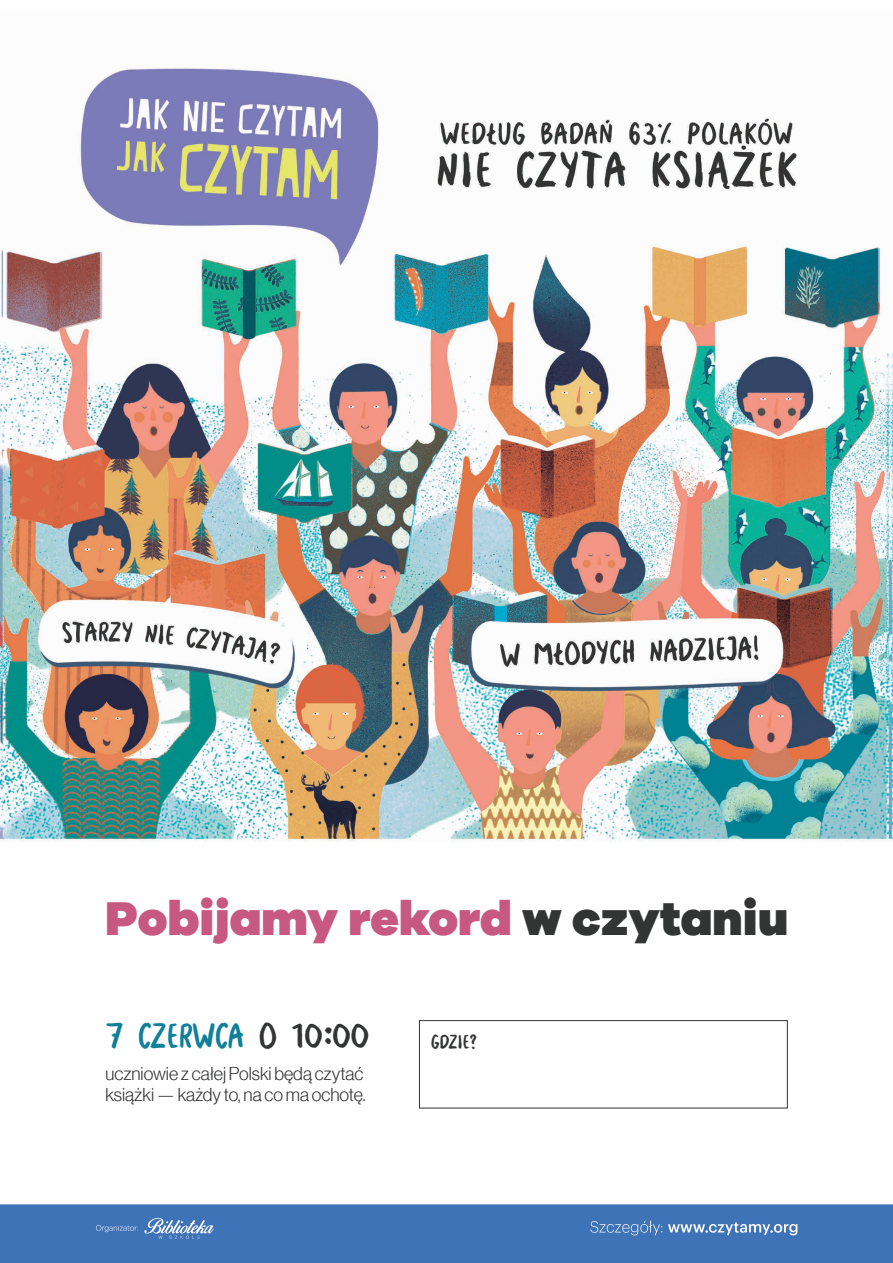
<style>
.page{position:relative;width:893px;height:1263px;background:#fff}
.page>*{position:absolute;margin:0;border:0;box-sizing:border-box;transform-origin:0 0}
.t1{font:900 48.9px "Galano Grotesque";color:#c7587f}
.t2{font:28.2px "Valden";letter-spacing:-.04em;color:#10809a}
.t3{font:18.15px/20.7px "N Haas Grotesk DS Pro 45 Lt";color:#333434}
.t4{font:15.6px "Valden";letter-spacing:-.04em;color:#333434}
.s1{color:#333434}
</style>
<div class="page">
<div style="left:0;top:1204px;width:893px;height:59px;background:#3e73b7"></div>
<img style="left:0;top:67px;width:893px;height:774px">
<div style="left:419px;top:1020px;width:368px;height:88px;border:1px solid #333434"></div>
<p class="t1" style="left:106px;top:868px;width:684px">Pobijamy rekord <span class="s1">w czytaniu</span></p>
<p class="t1" style="left:106px;top:887px;width:684px">Pobijamy rekord <span class="s1">w czytaniu</span></p>
<p class="t2" style="left:106px;top:1018px;width:266px">7 CZERWCA <span class="s1">O 10:00</span></p>
<p class="t3" style="left:106px;top:1063px;width:262px">uczniowie z całej Polski będą czytać książki — każdy to, na co ma ochotę.</p>
<p class="t2" style="left:106px;top:1037px;width:266px">7 CZERWCA <span class="s1">O 10:00</span></p>
<p class="t3" style="left:106px;top:1082px;width:259px">uczniowie z całej Polski będą czytać</p>
<p class="t4" style="left:431px;top:1032px;width:48px">GDZIE?</p>
</div>
